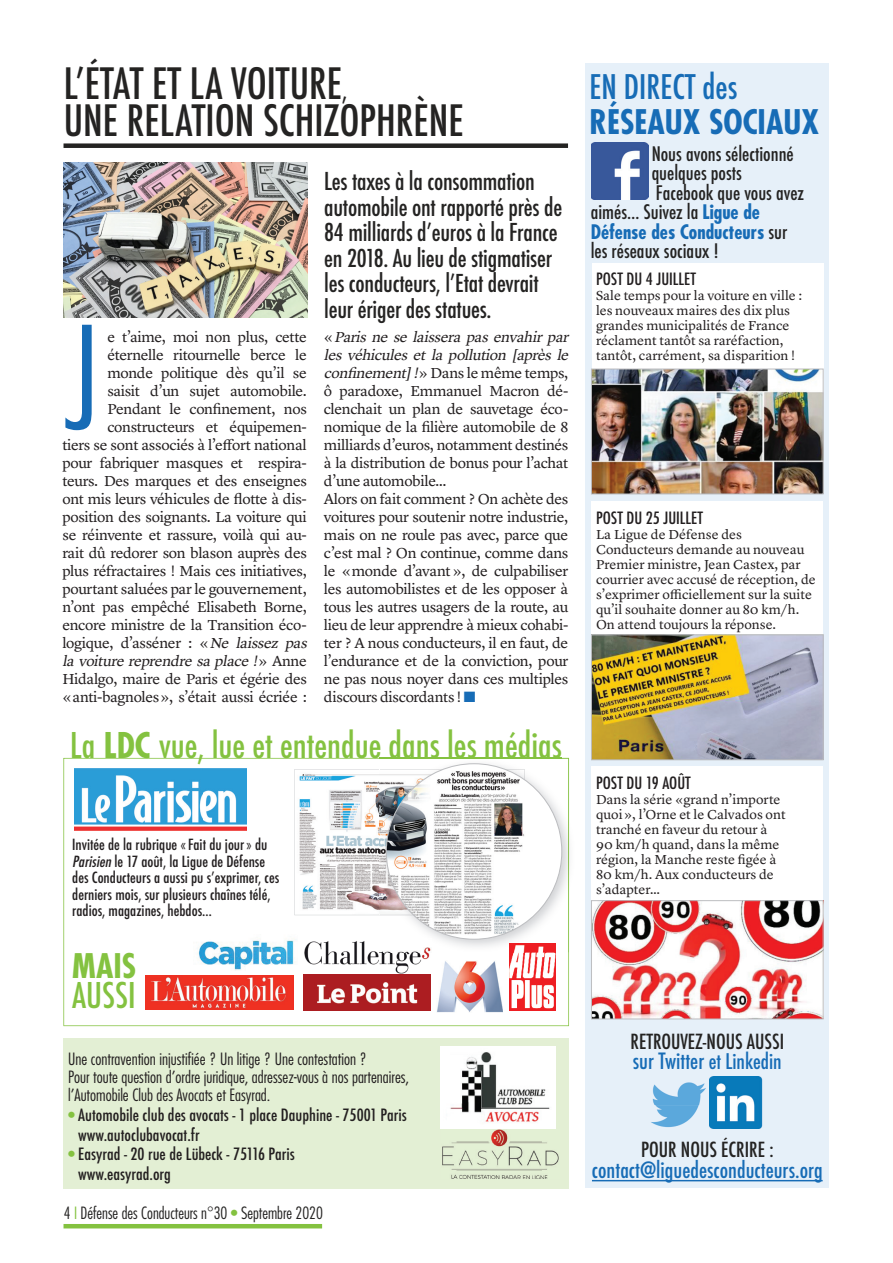
<style>
.page{position:relative;width:893px;height:1263px;background:#fff}
.page>*{position:absolute;margin:0;border:0;box-sizing:border-box;transform-origin:0 0}
.t1{font:300 condensed 138px "Futura";color:#176cb6}
.t2{font:500 condensed 42px/37.5px "Futura";color:#242322}
.t3{font:500 condensed 34.5px "Futura";color:#84c240}
.t4{font:700 condensed 33px "Futura";color:#176cb6}
.t5{font:500 condensed 33px "Futura";color:#176cb6}
.t6{font:700 condensed 33px "Futura";color:#84c240}
.t7{font:500 condensed 24px/25.5px "Futura";letter-spacing:-.01em;color:#242322}
.t8{font:500 condensed 21.9px "Futura";color:#176cb6}
.t9{font:500 condensed 20.25px "Futura";color:#242322}
.t10{font:500 condensed 19.5px "Futura";color:#242322}
.t11{font:700 condensed 19.5px "Futura";color:#176cb6}
.t12{font:500 condensed 16.5px/19.8px "Futura";color:#231f20}
.t13{font:300 condensed 16.5px/18px "Futura";color:#231f20}
.t14{font:300 condensed 16.5px "Futura";color:#242322}
.t15{font:15px/18px "Lyon Text";letter-spacing:-.02em;color:#231f20;text-align:right}
.t16{font:500 condensed 15px/16.5px "Futura";color:#231f20}
.t17{font:13.5px/15px "Lyon Text";color:#231f20}
.s1{font-size:25.5px}
.s2{font-style:italic}
.s3{color:#176cb6}
.s4{font-weight:700}
.s5{font-weight:300;color:#84c240}
.s6{color:#84c240}
.s7{font-weight:700;color:#176cb6}
.s8{font-weight:500;color:#242322}
.s9{font-size:21px}
</style>
<div class="page">
<div style="left:585px;top:64px;width:244px;height:1124px;background:#e6f0f9"></div>
<div style="left:64px;top:1038px;width:505px;height:150px;background:#e3efd4"></div>
<hr style="left:64px;top:1224px;width:258px;height:4px;background:#84c240">
<div style="left:64px;top:143px;width:504px;height:5px;background:#242322"></div>
<img style="left:64px;top:162px;width:244px;height:155px">
<svg style="left:63px;top:758px;width:506px;height:268px"></svg>
<svg style="left:294px;top:769px;width:86px;height:146px"></svg>
<img style="left:74px;top:769px;width:173px;height:61px">
<img style="left:146px;top:976px;width:147px;height:34px">
<img style="left:194px;top:934px;width:104px;height:36px">
<img style="left:303px;top:938px;width:128px;height:73px">
<img style="left:436px;top:961px;width:67px;height:51px">
<img style="left:509px;top:952px;width:46px;height:58px">
<img style="left:440px;top:1046px;width:115px;height:82px">
<img style="left:442px;top:1130px;width:117px;height:49px">
<img style="left:380px;top:757px;width:190px;height:195px">
<img style="left:561px;top:758px;width:8px;height:194px">
<img style="left:380px;top:757px;width:181px;height:8px">
<img style="left:380px;top:758px;width:181px;height:1px">
<img style="left:380px;top:770px;width:6px;height:145px">
<img style="left:380px;top:938px;width:51px;height:14px">
<div style="left:386px;top:764px;width:176px;height:175px;background:#fff;border-radius:50%"></div>
<img style="left:386px;top:764px;width:152px;height:175px">
<img style="left:651px;top:1082px;width:55px;height:46px">
<img style="left:709px;top:1076px;width:54px;height:53px">
<hr style="left:592px;top:1180px;width:231px;height:1px;background:#176cb6">
<img style="left:591px;top:143px;width:57px;height:57px">
<div style="left:592px;top:263px;width:231px;height:117px;background:#fff"></div>
<img style="left:593px;top:371px;width:228px;height:121px">
<div style="left:591px;top:369px;width:232px;height:125px;border:1px solid #bcbdc0"></div>
<div style="left:591px;top:766px;width:232px;height:157px;background:#fff"></div>
<img style="left:593px;top:902px;width:228px;height:115px">
<div style="left:591px;top:900px;width:232px;height:119px;border:1px solid #bcbdc0"></div>
<div style="left:591px;top:502px;width:232px;height:157px;background:#fff"></div>
<img style="left:593px;top:636px;width:228px;height:122px">
<div style="left:591px;top:634px;width:232px;height:126px;border:1px solid #bcbdc0"></div>
<h2 class="t2" style="left:64px;top:65px;width:401px">L’ÉTAT ET LA VOITURE<span class="s1">,<br></span>UNE RELATION SCHIZOPHRÈNE</h2>
<h3 class="t7" style="left:324px;top:169px;width:239px">Les taxes à la consommation automobile ont rapporté près de<br>84 milliards d’euros à la France en 2018. Au lieu de stigmatiser les conducteurs, l’Etat devrait leur ériger des statues.</h3>
<p class="t15" style="left:62px;top:327px;width:250px">e t’aime, moi non plus, cette éternelle ritournelle berce le monde politique dès qu’il se<br>saisit d’un sujet automobile.<br>Pendant le confinement, nos constructeurs et équipemen-<br>tiers se sont associés à l’effort national pour fabriquer masques et respira&shy;teurs. Des marques et des enseignes ont mis leurs véhicules de flotte à dis&shy;position des soignants. La voiture qui se réinvente et rassure, voilà qui au&shy;rait dû redorer son blason auprès des plus réfractaires ! Mais ces initiatives, pourtant saluées par le gouvernement, n’ont pas empêché Elisabeth Borne, encore ministre de la Transition éco&shy;logique, d’asséner : « <span class="s2">Ne laissez pas la voiture reprendre sa place !</span>» A n n e Hidalgo, maire de Paris et égérie des « anti-bagnoles », s’était aussi écriée :</p>
<p class="t15" style="left:324px;top:327px;width:250px;text-align:left">« <span class="s2">Paris ne se laissera pas envahir par les véhicules et la pollution [après le confinement]!</span>» Dans le même temps, ô paradoxe, Emmanuel Macron dé&shy;clenchait un plan de sauvetage éco&shy;nomique de la filière automobile de 8 milliards d’euros, notamment destinés à la distribution de bonus pour l’achat d’une automobile…<br>Alors on fait comment ? On achète des voitures pour soutenir notre industrie, mais on ne roule pas avec, parce que c’est mal ? On continue, comme dans le « monde d’avant », de culpabiliser les automobilistes et de les opposer à tous les autres usagers de la route, au lieu de leur apprendre à mieux cohabi&shy;ter ? A nous conducteurs, il en faut, de l’endurance et de la conviction, pour ne pas nous noyer dans ces multiples discours discordants ! <span class="s3">■</span></p>
<h1 class="t1" style="left:64px;top:296px;width:38px">J</h1>
<h3 class="t3" style="left:70px;top:724px;width:493px">La <span class="s4">LDC</span> vue, lue et entendue dans les médias</h3>
<p class="t16" style="left:72px;top:837px;width:208px">Invitée de la rubrique « Fait du jour » du <span class="s2">Parisien</span>le 17 août, la Ligue de Défense des Conducteurs a aussi pu s’exprimer, ces derniers mois, sur plusieurs chaînes télé, radios, magazines, hebdos…</p>
<h3 class="t6" style="left:72px;top:945px;width:66px">MAIS</h3>
<h3 class="t3" style="left:72px;top:973px;width:65px">AUSSI</h3>
<p class="t13" style="left:68px;top:1050px;width:343px">Une contravention injustifiée ? Un litige ? Une contestation ?<br>Pour toute question d’ordre juridique, adressez-vous à nos partenaires, l’Automobile Club des Avocats et Easyrad.</p>
<p class="t12" style="left:78px;top:1105px;width:330px;text-indent:-10px"><span class="s5">•</span> Automobile club des avocats - 1 place Dauphine - 75001 Paris www.autoclubavocat.fr</p>
<p class="t12" style="left:78px;top:1144px;width:218px;text-indent:-10px"><span class="s5">•</span> Easyrad - 20 rue de Lübeck - 75116 Paris www.easyrad.org</p>
<p class="t14" style="left:64px;top:1203px;width:261px">4 <span class="s6">I</span> Défense des Conducteurs n°30 <span class="s6">•</span> Septembre 2020</p>
<h3 class="t5" style="left:590px;top:66px;width:149px">EN DIRECT des</h3>
<h3 class="t4" style="left:590px;top:100px;width:231px">RÉSEAUX SOCIAUX</h3>
<h3 class="t10" style="left:652px;top:141px;width:144px">Nous avons sélectionné</h3>
<h3 class="t10" style="left:652px;top:161px;width:92px">quelques posts</h3>
<h3 class="t10" style="left:656px;top:180px;width:150px">Facebook que vous avez</h3>
<h3 class="t10" style="left:591px;top:200px;width:171px">aimés… Suivez la <span class="s7">Ligue de</span></h3>
<h3 class="t11" style="left:591px;top:219px;width:198px">Défense des Conducteurs <span class="s8">sur</span></h3>
<h3 class="t10" style="left:591px;top:239px;width:130px">les réseaux sociaux !</h3>
<p class="t12" style="left:596px;top:269px;width:101px">POST DU 4 JUILLET</p>
<p class="t17" style="left:596px;top:287px;width:208px">Sale temps pour la voiture en ville : les nouveaux maires des dix plus grandes municipalités de France réclament tantôt sa raréfaction, tantôt, carrément, sa disparition !</p>
<p class="t12" style="left:596px;top:508px;width:108px">POST DU 25 JUILLET</p>
<p class="t17" style="left:596px;top:526px;width:221px">La Ligue de Défense des Conducteurs demande au nouveau Premier ministre, Jean Castex, par courrier avec accusé de réception, de s’exprimer officiellement sur la suite qu’il souhaite donner au 80 km/h.<br>On attend toujours la réponse.</p>
<p class="t12" style="left:596px;top:773px;width:96px">POST DU 19 AOÛT</p>
<p class="t17" style="left:596px;top:791px;width:191px">Dans la série «grand n’importe quoi », l’Orne et le Calvados ont tranché en faveur du retour à<br>90 km/h quand, dans la même région, la Manche reste figée à<br>80 km/h. Aux conducteurs de s’adapter…</p>
<h3 class="t9" style="left:630px;top:1028px;width:155px">RETROUVEZ-NOUS AUSSI</h3>
<h3 class="t8" style="left:633px;top:1047px;width:150px">sur Twitter <span class="s9">et Linkedin</span></h3>
<h3 class="t9" style="left:641px;top:1137px;width:134px">POUR NOUS ÉCRIRE :</h3>
<h3 class="t8" style="left:592px;top:1156px;width:232px">contact@liguedesconducteurs.org</h3>
</div>
